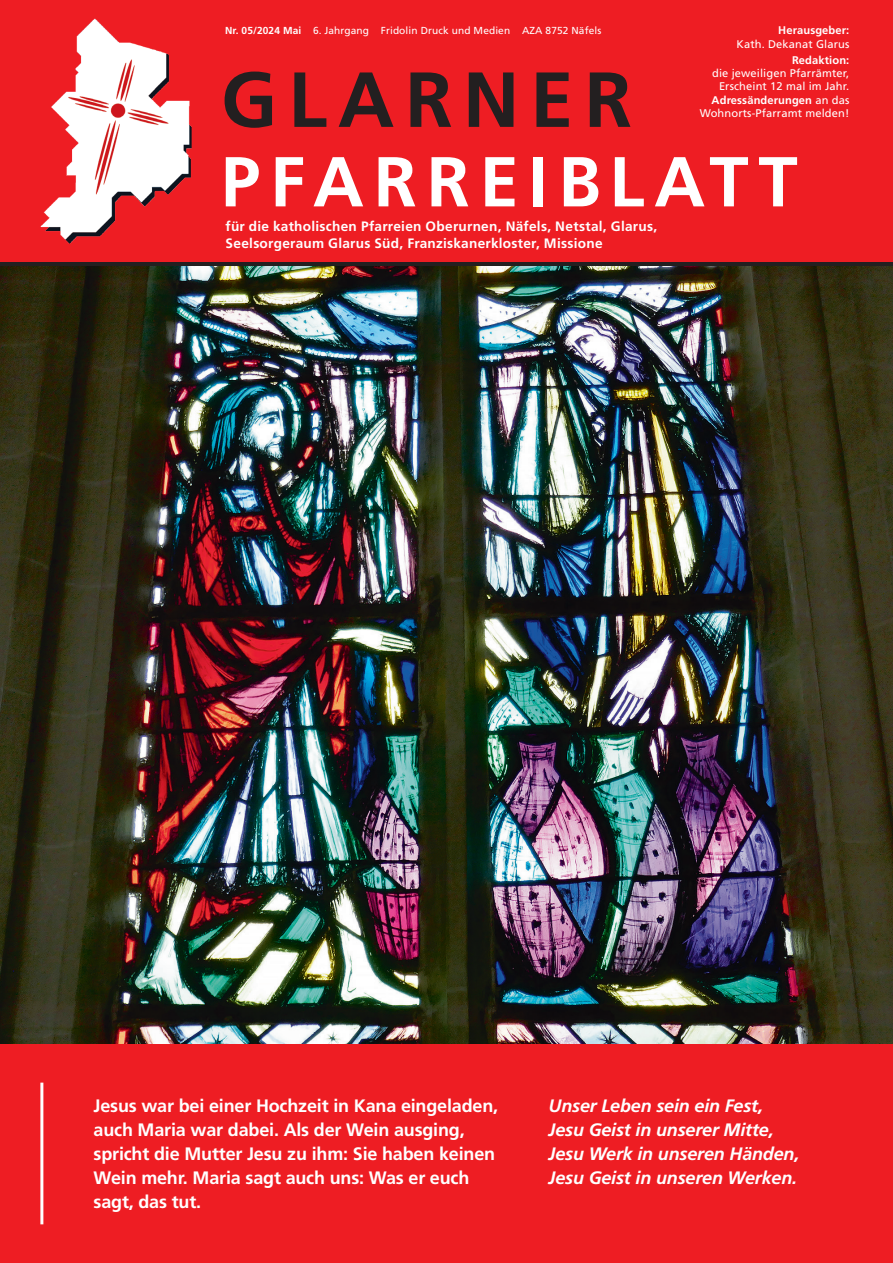
<style>
.page{position:relative;width:893px;height:1263px;background:#fff}
.page>*{position:absolute;margin:0;border:0;box-sizing:border-box;transform-origin:0 0}
.t1{font:700 77.85px "Frutiger LT Pro";letter-spacing:.14em;color:#231f20}
.t2{font:700 70.5px "Frutiger LT Pro";letter-spacing:.14em;color:#fff}
.t3{font:700 18px/24px "Frutiger LT Pro";letter-spacing:-.01em;color:#fff}
.t4{font:italic 700 18px/24px "Frutiger LT Pro";letter-spacing:-.01em;color:#fff}
.t5{font:700 13.65px/16.5px "Frutiger LT Pro";letter-spacing:.02em;color:#fff}
.t6{font:11.1px/13.2px "Frutiger LT Pro";letter-spacing:.01em;color:#fff;text-align:right}
.t7{font:700 11.1px "Frutiger LT Pro";letter-spacing:.01em;color:#fff}
.t8{font:10.2px "Frutiger LT Pro";letter-spacing:.01em;color:#fff}
.s1{font-weight:700}
</style>
<div class="page">
<div style="left:0;top:1044px;width:893px;height:219px;background:#ee1d23"></div>
<div style="left:0;top:0;width:893px;height:266px;background:#ee1d23"></div>
<img style="left:40px;top:18px;width:152px;height:226px">
<svg style="left:0;top:263px;width:893px;height:4px;background:#302e2a"></svg>
<hr style="left:40px;top:1082px;width:3px;height:142px;background:#fff">
<img style="left:0;top:267px;width:893px;height:777px">
<p class="t8" style="left:225px;top:24px;width:378px"><span class="s1">Nr. 05/2024 Mai</span> 6. Jahrgang Fridolin Druck und Medien AZA 8752 Näfels</p>
<h1 class="t1" style="left:221px;top:53px;width:413px">GLARNER</h1>
<h2 class="t2" style="left:221px;top:140px;width:578px">PFARREIBLATT</h2>
<p class="t5" style="left:226px;top:218px;width:433px">für die katholischen Pfarreien Oberurnen, Näfels, Netstal, Glarus,<br>Seelsorgeraum Glarus Süd, Franziskanerkloster, Missione</p>
<p class="t7" style="left:778px;top:24px;width:73px">Herausgeber:</p>
<p class="t6" style="left:736px;top:37px;width:114px">Kath. Dekanat Glarus</p>
<p class="t7" style="left:792px;top:53px;width:59px">Redaktion:</p>
<p class="t6" style="left:700px;top:67px;width:151px">die jeweiligen Pfarrämter,<br>Erscheint 12 mal im Jahr.<br><span class="s1">Adressänderungen</span> an das<br>Wohnorts-Pfarramt melden!</p>
<p class="t3" style="left:94px;top:1094px;width:406px">Jesus war bei einer Hochzeit in Kana eingeladen, auch Maria war dabei. Als der Wein ausging, spricht die Mutter Jesu zu ihm: Sie haben keinen Wein mehr. Maria sagt auch uns: Was er euch sagt, das tut.</p>
<p class="t4" style="left:549px;top:1094px;width:252px">Unser Leben sein ein Fest,<br>Jesu Geist in unserer Mitte,<br>Jesu Werk in unseren Händen,<br>Jesu Geist in unseren Werken.</p>
</div>
